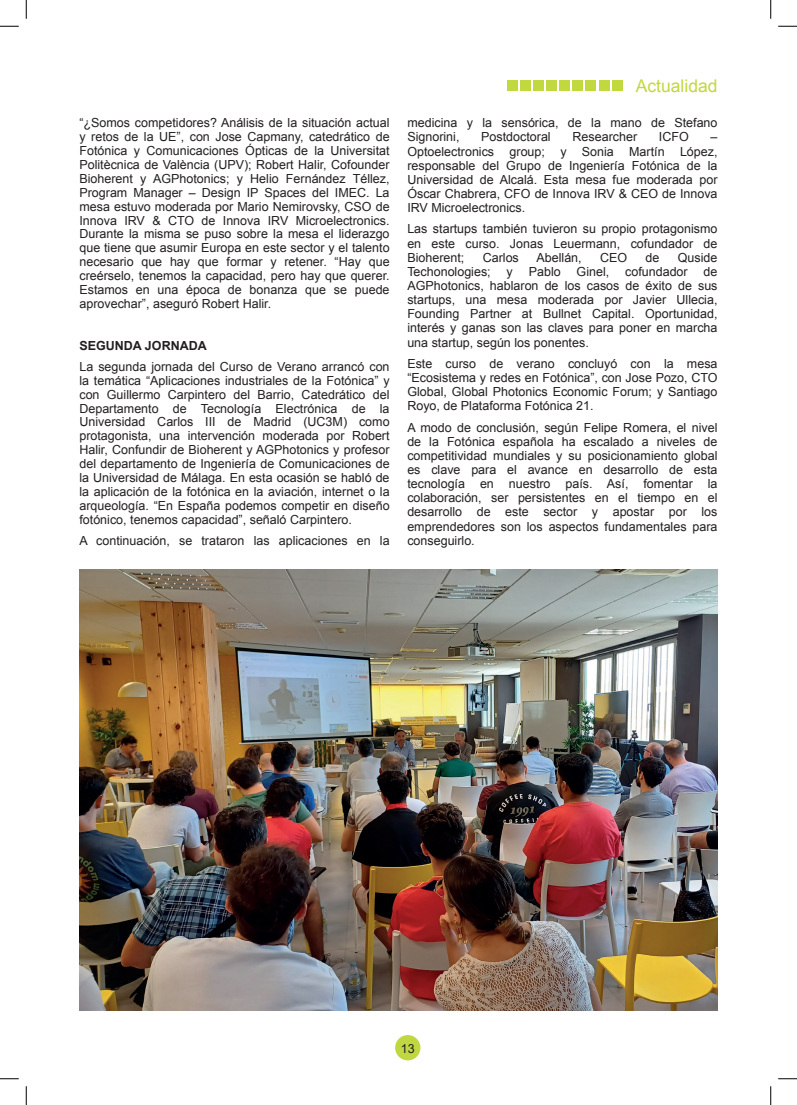
<style>
.page{position:relative;width:797px;height:1105px;background:#fff}
.page>*{position:absolute;margin:0;border:0;box-sizing:border-box;transform-origin:0 0}
.t1{font:17.5px "Arial";color:#c2d83f}
.t2{font:12.5px/13.9px "Arial";color:#231f20;text-align:justify}
.t3{font:700 12.5px "Arial";color:#231f20}
</style>
<div class="page">
<div style="left:395px;top:1035px;width:25px;height:25px;background:#c0d740;border-radius:50%"></div>
<div style="left:507px;top:81px;width:10px;height:10px;background:#c2d83f"></div>
<div style="left:520px;top:81px;width:10px;height:10px;background:#c2d83f"></div>
<div style="left:533px;top:81px;width:10px;height:10px;background:#c2d83f"></div>
<div style="left:546px;top:81px;width:10px;height:10px;background:#c2d83f"></div>
<div style="left:559px;top:81px;width:11px;height:10px;background:#c2d83f"></div>
<div style="left:573px;top:81px;width:10px;height:10px;background:#c2d83f"></div>
<div style="left:586px;top:81px;width:10px;height:10px;background:#c2d83f"></div>
<div style="left:599px;top:81px;width:10px;height:10px;background:#c2d83f"></div>
<div style="left:612px;top:81px;width:10px;height:10px;background:#c2d83f"></div>
<img style="left:79px;top:569px;width:638px;height:442px">
<svg style="left:0;top:25px;width:19px;height:2px"></svg>
<svg style="left:778px;top:25px;width:19px;height:2px"></svg>
<svg style="left:0;top:1078px;width:19px;height:1px"></svg>
<svg style="left:778px;top:1078px;width:19px;height:1px"></svg>
<svg style="left:25px;top:0;width:2px;height:19px"></svg>
<svg style="left:25px;top:1086px;width:2px;height:19px"></svg>
<svg style="left:770px;top:0;width:1px;height:19px"></svg>
<svg style="left:770px;top:1086px;width:1px;height:19px"></svg>
<p class="t2" style="left:79px;top:116px;width:312px">“¿Somos competidores? Análisis de la situación actual y retos de la UE”, con Jose Capmany, catedrático de Fotónica y Comunicaciones Ópticas de la Universitat Politècnica de València (UPV); Robert Halir, Cofounder Bioherent y AGPhotonics; y Helio Fernández Téllez, Program Manager – Design IP Spaces del IMEC. La mesa estuvo moderada por Mario Nemirovsky, CSO de Innova IRV &amp; CTO de Innova IRV Microelectronics.<br>Durante la misma se puso sobre la mesa el liderazgo que tiene que asumir Europa en este sector y el talento necesario que hay que formar y retener. “Hay que creérselo, tenemos la capacidad, pero hay que querer.<br>Estamos en una época de bonanza que se puede aprovechar”, aseguró Robert Halir.</p>
<p class="t3" style="left:79px;top:337px;width:129px">SEGUNDA JORNADA</p>
<p class="t2" style="left:79px;top:360px;width:312px">La segunda jornada del Curso de Verano arrancó con la temática “Aplicaciones industriales de la Fotónica” y con Guillermo Carpintero del Barrio, Catedrático del Departamento de Tecnología Electrónica de la Universidad Carlos III de Madrid (UC3M) como protagonista, una intervención moderada por Robert Halir, Confundir de Bioherent y AGPhotonics y profesor del departamento de Ingeniería de Comunicaciones de la Universidad de Málaga. En esta ocasión se habló de la aplicación de la fotónica en la aviación, internet o la arqueología. “En España podemos competir en diseño fotónico, tenemos capacidad”, señaló Carpintero.</p>
<p class="t2" style="left:79px;top:534px;width:312px">A continuación, se trataron las aplicaciones en la</p>
<h1 class="t1" style="left:635px;top:74px;width:83px">Actualidad</h1>
<p class="t2" style="left:407px;top:116px;width:312px">medicina y la sensórica, de la mano de Stefano<br>Signorini,</p>
<p class="t2" style="left:481px;top:130px;width:71px">Postdoctoral</p>
<p class="t2" style="left:572px;top:130px;width:66px">Researcher</p>
<p class="t2" style="left:659px;top:130px;width:31px">ICFO</p>
<p class="t2" style="left:407px;top:130px;width:312px;text-indent:303px">– Optoelectronics group; y Sonia Martín López, responsable del Grupo de Ingeniería Fotónica de la Universidad de Alcalá. Esta mesa fue moderada por Óscar Chabrera, CFO de Innova IRV &amp; CEO de Innova IRV Microelectronics.</p>
<p class="t2" style="left:407px;top:222px;width:312px">Las startups también tuvieron su propio protagonismo en este curso. Jonas Leuermann, cofundador de Bioherent;</p>
<p class="t2" style="left:482px;top:250px;width:38px">Carlos</p>
<p class="t2" style="left:536px;top:250px;width:47px">Abellán,</p>
<p class="t2" style="left:600px;top:250px;width:29px">CEO</p>
<p class="t2" style="left:645px;top:250px;width:15px">de</p>
<p class="t2" style="left:678px;top:250px;width:41px">Quside</p>
<p class="t2" style="left:407px;top:265px;width:85px">Techonologies;</p>
<p class="t2" style="left:506px;top:265px;width:8px">y</p>
<p class="t2" style="left:529px;top:265px;width:33px">Pablo</p>
<p class="t2" style="left:576px;top:265px;width:34px">Ginel,</p>
<p class="t2" style="left:625px;top:265px;width:64px">cofundador</p>
<p class="t2" style="left:407px;top:265px;width:312px;text-indent:296px">de AGPhotonics, hablaron de los casos de éxito de sus startups, una mesa moderada por Javier Ullecia, Founding Partner at Bullnet Capital. Oportunidad, interés y ganas son las claves para poner en marcha una startup, según los ponentes.</p>
<p class="t2" style="left:407px;top:357px;width:312px">Este curso de verano concluyó con la mesa “Ecosistema y redes en Fotónica”, con Jose Pozo, CTO Global, Global Photonics Economic Forum; y Santiago Royo, de Plataforma Fotónica 21.</p>
<p class="t2" style="left:407px;top:420px;width:312px">A modo de conclusión, según Felipe Romera, el nivel de la Fotónica española ha escalado a niveles de competitividad mundiales y su posicionamiento global es clave para el avance en desarrollo de esta tecnología en nuestro país. Así, fomentar la colaboración, ser persistentes en el tiempo en el desarrollo de este sector y apostar por los emprendedores son los aspectos fundamentales para conseguirlo.</p>
<p class="t2" style="left:401px;top:1041px;width:15px">13</p>
</div>
